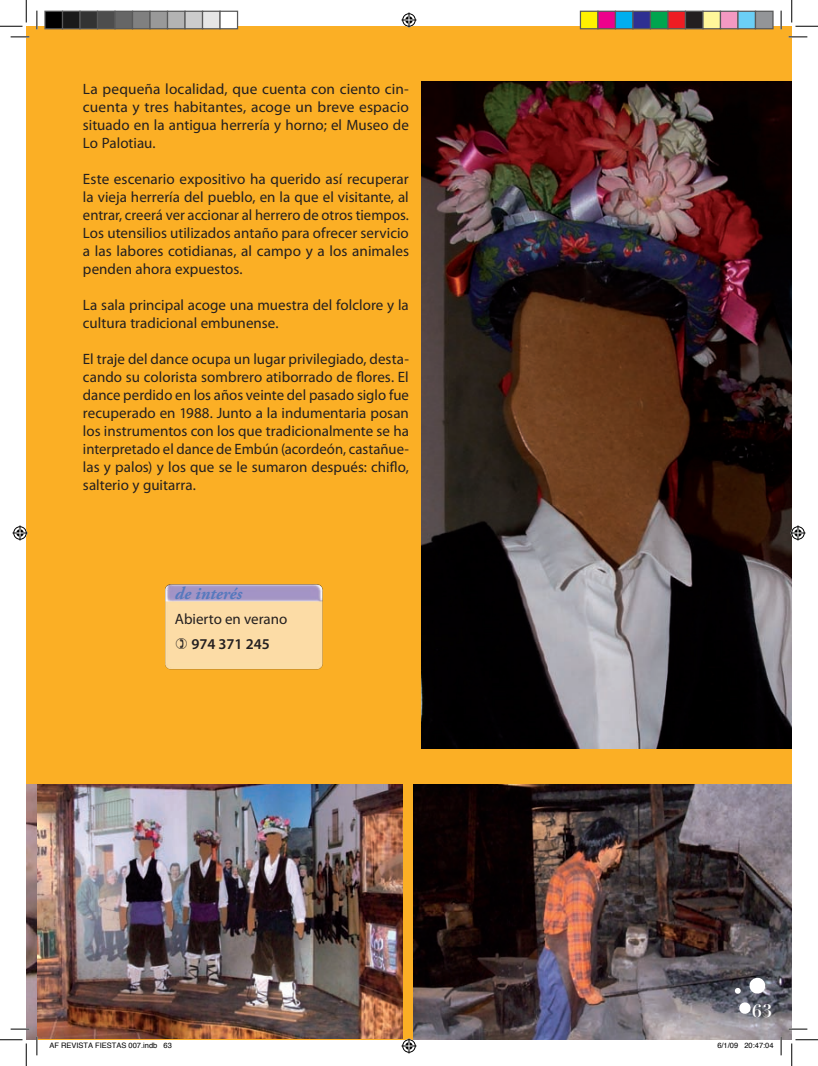
<style>
.page{position:relative;width:818px;height:1066px;background:#fff}
.page>*{position:absolute;margin:0;border:0;box-sizing:border-box;transform-origin:0 0}
.t1{font:italic 700 17.5px "Adobe Garamond Pro";color:#5679bd}
.t2{font:700 17.5px "Didot";color:#fff}
._00_texto_base_artic{font:15px/18px "Myriad Pro";color:#231f20;text-align:justify}
.t3{font:600 15px "Myriad Pro";color:#231f20}
.t4{font:7.5px "Helvetica";color:#000}
</style>
<div class="page">
<div style="left:26px;top:26px;width:766px;height:758px;background:#fbaf25"></div>
<img style="left:37px;top:784px;width:755px;height:256px">
<div style="left:403px;top:742px;width:9px;height:298px;background:#fbaf25"></div>
<svg style="left:26px;top:784px;width:11px;height:256px;background:#957a7a"></svg>
<img style="left:157px;top:575px;width:178px;height:107px">
<svg style="left:738px;top:1002px;width:13px;height:13px"></svg>
<svg style="left:748px;top:977px;width:18px;height:18px"></svg>
<svg style="left:734px;top:987px;width:7px;height:7px"></svg>
<img style="left:422px;top:82px;width:370px;height:666px">
<svg style="left:11px;top:36px;width:18px;height:2px"></svg>
<svg style="left:788px;top:36px;width:19px;height:2px"></svg>
<svg style="left:11px;top:1028px;width:18px;height:2px"></svg>
<svg style="left:788px;top:1028px;width:19px;height:2px"></svg>
<svg style="left:36px;top:11px;width:2px;height:18px"></svg>
<svg style="left:36px;top:1037px;width:2px;height:18px"></svg>
<svg style="left:780px;top:11px;width:2px;height:18px"></svg>
<svg style="left:780px;top:1037px;width:2px;height:18px"></svg>
<svg style="left:0;top:0;width:27px;height:27px"></svg>
<svg style="left:0;top:1039px;width:27px;height:27px"></svg>
<svg style="left:791px;top:0;width:27px;height:27px"></svg>
<svg style="left:791px;top:1039px;width:27px;height:27px"></svg>
<svg style="left:401px;top:13px;width:15px;height:15px"></svg>
<svg style="left:401px;top:1038px;width:15px;height:15px"></svg>
<svg style="left:13px;top:525px;width:15px;height:15px"></svg>
<svg style="left:790px;top:525px;width:15px;height:15px"></svg>
<div style="left:45px;top:11px;width:18px;height:18px;background:#000"></div>
<div style="left:44px;top:11px;width:19px;height:18px;border:1px solid #595959"></div>
<div style="left:63px;top:11px;width:17px;height:18px;background:#1a1a1a"></div>
<div style="left:62px;top:11px;width:19px;height:18px;border:1px solid #595959"></div>
<div style="left:80px;top:11px;width:18px;height:18px;background:#333"></div>
<div style="left:79px;top:11px;width:19px;height:18px;border:1px solid #595959"></div>
<div style="left:98px;top:11px;width:17px;height:18px;background:#4d4d4d"></div>
<div style="left:97px;top:11px;width:19px;height:18px;border:1px solid #595959"></div>
<div style="left:115px;top:11px;width:18px;height:18px;background:#666"></div>
<div style="left:114px;top:11px;width:19px;height:18px;border:1px solid #595959"></div>
<div style="left:133px;top:11px;width:17px;height:18px;background:#808080"></div>
<div style="left:132px;top:11px;width:19px;height:18px;border:1px solid #595959"></div>
<div style="left:150px;top:11px;width:18px;height:18px;background:#999"></div>
<div style="left:149px;top:11px;width:19px;height:18px;border:1px solid #595959"></div>
<div style="left:168px;top:11px;width:17px;height:18px;background:#b3b3b3"></div>
<div style="left:167px;top:11px;width:19px;height:18px;border:1px solid #595959"></div>
<div style="left:185px;top:11px;width:18px;height:18px;background:#ccc"></div>
<div style="left:184px;top:11px;width:19px;height:18px;border:1px solid #595959"></div>
<div style="left:203px;top:11px;width:17px;height:18px;background:#e6e6e6"></div>
<div style="left:202px;top:11px;width:19px;height:18px;border:1px solid #595959"></div>
<div style="left:220px;top:11px;width:18px;height:18px;background:#fff"></div>
<div style="left:219px;top:11px;width:19px;height:18px;border:1px solid #595959"></div>
<div style="left:580px;top:11px;width:18px;height:18px;background:#fff101"></div>
<div style="left:580px;top:11px;width:18px;height:18px;border:1px solid #595959"></div>
<div style="left:598px;top:11px;width:17px;height:18px;background:#ed028c"></div>
<div style="left:597px;top:11px;width:19px;height:18px;border:1px solid #595959"></div>
<div style="left:615px;top:11px;width:18px;height:18px;background:#00aeef"></div>
<div style="left:615px;top:11px;width:18px;height:18px;border:1px solid #595959"></div>
<div style="left:633px;top:11px;width:17px;height:18px;background:#2e3092"></div>
<div style="left:632px;top:11px;width:19px;height:18px;border:1px solid #595959"></div>
<div style="left:650px;top:11px;width:18px;height:18px;background:#00a54f"></div>
<div style="left:650px;top:11px;width:18px;height:18px;border:1px solid #595959"></div>
<div style="left:668px;top:11px;width:17px;height:18px;background:#ee1d23"></div>
<div style="left:667px;top:11px;width:19px;height:18px;border:1px solid #595959"></div>
<div style="left:685px;top:11px;width:18px;height:18px;background:#231f20"></div>
<div style="left:685px;top:11px;width:18px;height:18px;border:1px solid #595959"></div>
<div style="left:703px;top:11px;width:17px;height:18px;background:#fff79a"></div>
<div style="left:702px;top:11px;width:19px;height:18px;border:1px solid #595959"></div>
<div style="left:720px;top:11px;width:18px;height:18px;background:#f499c2"></div>
<div style="left:720px;top:11px;width:18px;height:18px;border:1px solid #595959"></div>
<div style="left:738px;top:11px;width:17px;height:18px;background:#6bcff6"></div>
<div style="left:737px;top:11px;width:19px;height:18px;border:1px solid #595959"></div>
<div style="left:755px;top:11px;width:18px;height:18px;background:#939598"></div>
<div style="left:755px;top:11px;width:18px;height:18px;border:1px solid #595959"></div>
<svg style="left:176px;top:638px;width:11px;height:11px"></svg>
<p class="_00_texto_base_artic" style="left:83px;top:80px;width:327px">La pequeña localidad, que cuenta con ciento cin&shy;cuenta y tres habitantes, acoge un breve espacio situado en la antigua herrería y horno; el Museo de Lo Palotiau.</p>
<p class="_00_texto_base_artic" style="left:83px;top:170px;width:328px">Este escenario expositivo ha querido así recuperar la vieja herrería del pueblo, en la que el visitante, al entrar, creerá ver accionar al herrero de otros tiempos.<br>Los utensilios utilizados antaño para ofrecer servicio a las labores cotidianas, al campo y a los animales penden ahora expuestos.</p>
<p class="_00_texto_base_artic" style="left:83px;top:296px;width:327px">La sala principal acoge una muestra del folclore y la cultura tradicional embunense.</p>
<p class="_00_texto_base_artic" style="left:83px;top:350px;width:328px">El traje del dance ocupa un lugar privilegiado, desta&shy;cando su colorista sombrero atiborrado de flores. El dance perdido en los años veinte del pasado siglo fue recuperado en 1988. Junto a la indumentaria posan los instrumentos con los que tradicionalmente se ha interpretado el dance de Embún (acordeón, castañue&shy;las y palos) y los que se le sumaron después: chiflo, salterio y guitarra.</p>
<p class="t1" style="left:175px;top:583px;width:69px">de interés</p>
<p class="_00_texto_base_artic" style="left:175px;top:610px;width:114px">Abierto en verano</p>
<p class="t3" style="left:191px;top:634px;width:80px">974 371 245</p>
<p class="t2" style="left:752px;top:1000px;width:22px">63</p>
<p class="t4" style="left:49px;top:1039px;width:124px">AF REVISTA FIESTAS 007.indb 63</p>
<p class="t4" style="left:717px;top:1039px;width:58px">6/1/09 20:47:04</p>
</div>
